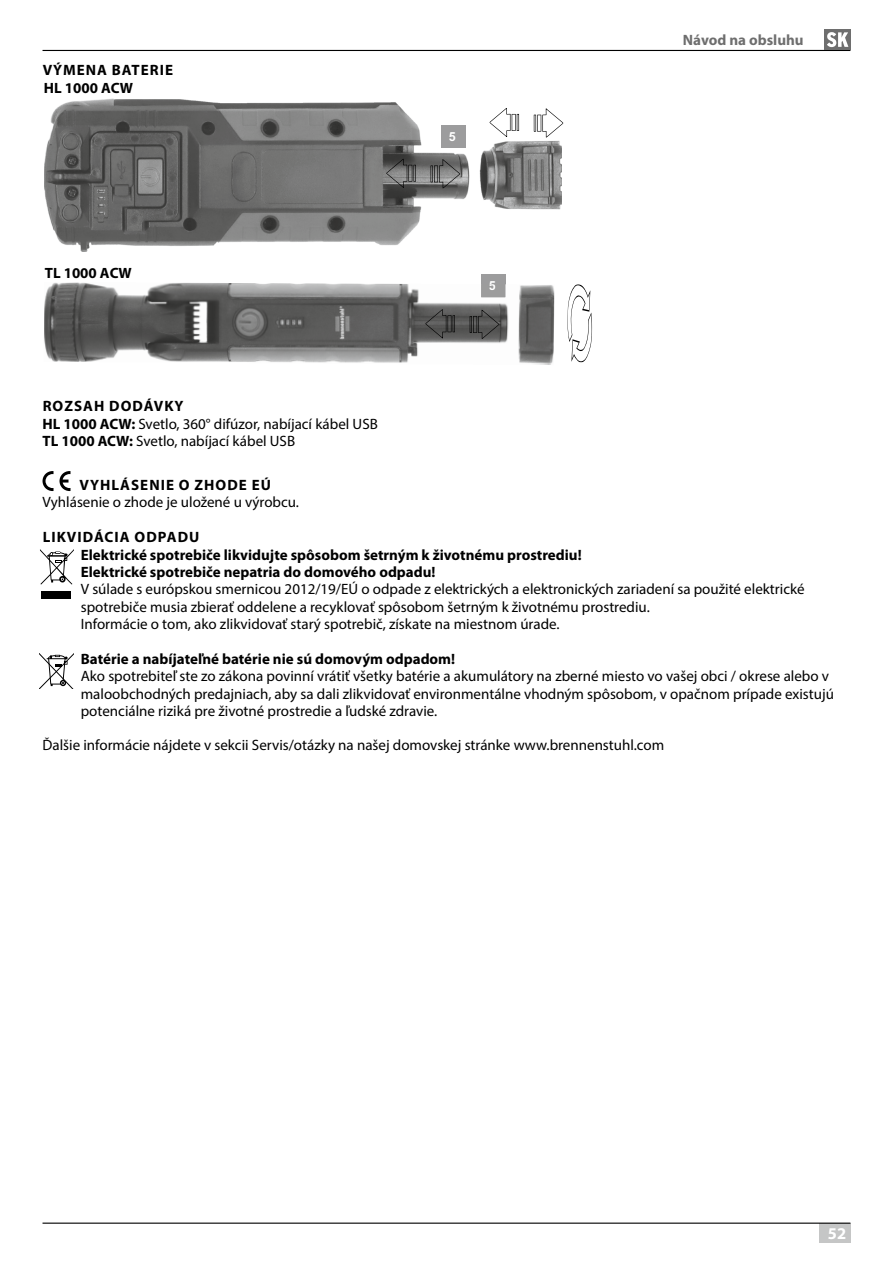
<style>
.page{position:relative;width:893px;height:1263px;background:#fff}
.page>*{position:absolute;margin:0;border:0;box-sizing:border-box;transform-origin:0 0}
.t1{font:700 16.5px "Myriad Pro";color:#fff}
.t2{font:15px/17.2px "Myriad Pro";color:#000}
.t3{font:700 15px/17.7px "Myriad Pro";color:#000}
.t4{font:700 15px "Myriad Pro";letter-spacing:.07em;color:#000}
.t5{font:700 15px "Myriad Pro";color:#6e6e6e}
.t6{font:700 12.45px "Arial";color:#fff}
.s1{font-weight:700}
</style>
<div class="page">
<hr style="left:43px;top:50px;width:807px;height:1px;background:#000">
<div style="left:819px;top:1223px;width:31px;height:19px;background:#c5c6c6"></div>
<hr style="left:43px;top:1222px;width:807px;height:2px;background:#000">
<div style="left:824px;top:29px;width:26px;height:21px;background:#6e6e6e"></div>
<svg style="left:827px;top:32px;width:21px;height:15px"></svg>
<div style="left:481px;top:275px;width:24px;height:22px;background:#9c9c9d"></div>
<img style="left:45px;top:99px;width:516px;height:152px">
<img style="left:44px;top:282px;width:510px;height:83px">
<img style="left:481px;top:284px;width:24px;height:13px">
<svg style="left:489px;top:284px;width:6px;height:6px"></svg>
<svg style="left:425px;top:309px;width:74px;height:30px;background:#535352"></svg>
<svg style="left:386px;top:159px;width:74px;height:30px;background:#6b6b6b"></svg>
<svg style="left:489px;top:108px;width:74px;height:30px"></svg>
<svg style="left:567px;top:284px;width:25px;height:79px"></svg>
<div style="left:441px;top:125px;width:24px;height:23px;background:#9c9c9d"></div>
<svg style="left:43px;top:471px;width:11px;height:20px"></svg>
<svg style="left:60px;top:471px;width:10px;height:20px"></svg>
<svg style="left:40px;top:549px;width:34px;height:35px"></svg>
<div style="left:41px;top:592px;width:30px;height:7px;background:#000"></div>
<svg style="left:40px;top:653px;width:34px;height:35px"></svg>
<p class="t4" style="left:43px;top:60px;width:132px">VÝMENA BATERIE</p>
<p class="t3" style="left:44px;top:78px;width:91px">HL 1000 ACW</p>
<p class="t3" style="left:45px;top:263px;width:88px">TL 1000 ACW</p>
<p class="t6" style="left:449px;top:128px;width:8px">5</p>
<p class="t6" style="left:489px;top:278px;width:8px">5</p>
<p class="t5" style="left:683px;top:31px;width:122px">Návod na obsluhu</p>
<p class="t2" style="left:43px;top:397px;width:337px"><span class="s1">ROZSAH DODÁVKY<br>HL 1000 ACW:</span> Svetlo, 360° difúzor, nabíjací kábel USB<br><span class="s1">TL 1000 ACW:</span> Svetlo, nabíjací kábel USB</p>
<p class="t4" style="left:80px;top:475px;width:193px">VYHLÁSENIE O ZHODE EÚ</p>
<p class="t2" style="left:43px;top:493px;width:258px">Vyhlásenie o zhode je uložené u výrobcu.</p>
<p class="t3" style="left:81px;top:527px;width:502px;text-indent:-38px">LIKVIDÁCIA ODPADU<br>Elektrické spotrebiče likvidujte spôsobom šetrným k životnému prostrediu!<br>Elektrické spotrebiče nepatria do domového odpadu!</p>
<p class="t2" style="left:81px;top:580px;width:725px">V súlade s európskou smernicou 2012/19/EÚ o odpade z elektrických a elektronických zariadení sa použité elektrické spotrebiče musia zbierať oddelene a recyklovať spôsobom šetrným k životnému prostrediu.<br>Informácie o tom, ako zlikvidovať starý spotrebič, získate na miestnom úrade.</p>
<p class="t3" style="left:81px;top:650px;width:376px">Batérie a nabíjateľné batérie nie sú domovým odpadom!</p>
<p class="t2" style="left:81px;top:667px;width:755px">Ako spotrebiteľ ste zo zákona povinní vrátiť všetky batérie a akumulátory na zberné miesto vo vašej obci / okrese alebo v maloobchodných predajniach, aby sa dali zlikvidovať environmentálne vhodným spôsobom, v opačnom prípade existujú potenciálne riziká pre životné prostredie a ľudské zdravie.</p>
<p class="t2" style="left:43px;top:736px;width:623px">Ďalšie informácie nájdete v sekcii Servis/otázky na našej domovskej stránke www.brennenstuhl.com</p>
<p class="t1" style="left:828px;top:1222px;width:20px">52</p>
</div>
